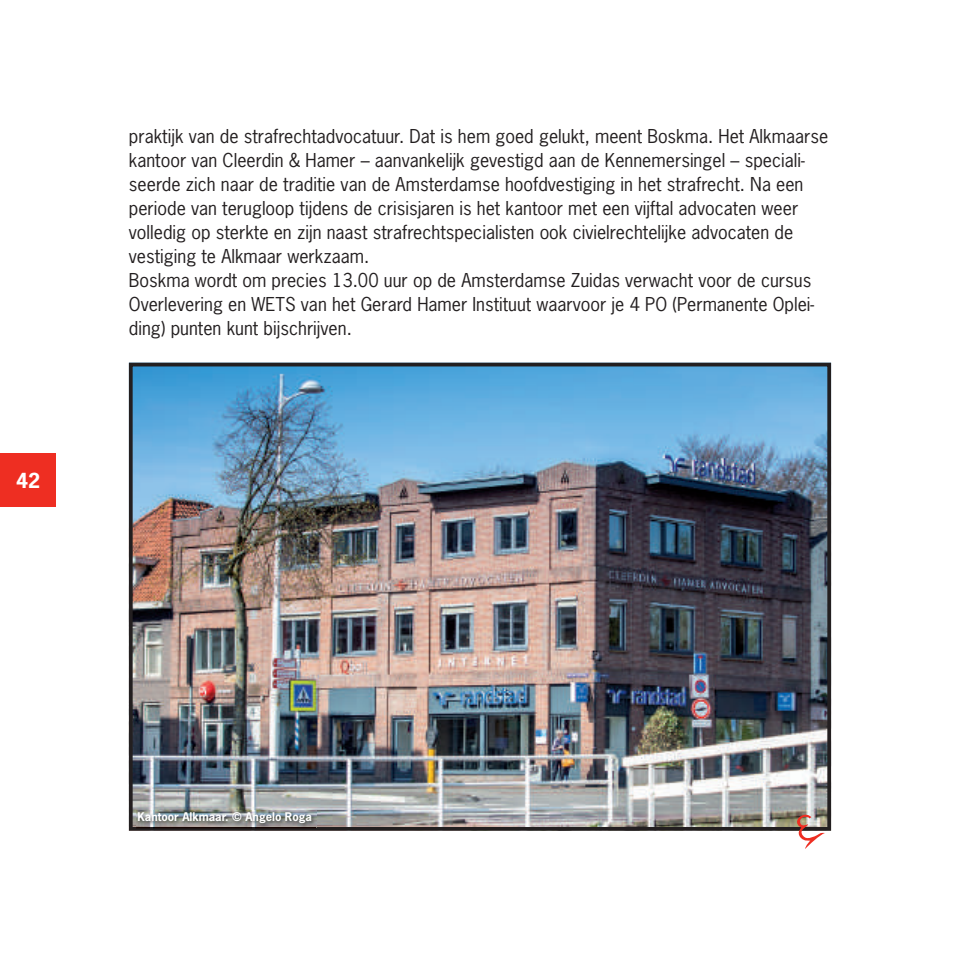
<style>
.page{position:relative;width:960px;height:960px;background:#fff}
.page>*{position:absolute;margin:0;border:0;box-sizing:border-box;transform-origin:0 0}
.t1{font:700 19.5px "News Gothic Std";color:#fff}
.t2{font:18px/24px "News Gothic Std";color:#231f20}
.t3{font:700 11.25px "News Gothic Std";color:#fff}
</style>
<div class="page">
<div style="left:0;top:453px;width:55px;height:54px;background:#ee2e22"></div>
<img style="left:129px;top:362px;width:701px;height:468px">
<svg style="left:796px;top:814px;width:28px;height:34px"></svg>
<img style="left:136px;top:810px;width:180px;height:18px">
<p class="t1" style="left:16px;top:467px;width:26px">42</p>
<p class="t2" style="left:129px;top:124px;width:700px">praktijk van de strafrechtadvocatuur. Dat is hem goed gelukt, meent Boskma. Het Alkmaarse kantoor van Cleerdin &amp; Hamer – aanvankelijk gevestigd aan de Kennemersingel – speciali&shy;seerde zich naar de traditie van de Amsterdamse hoofdvestiging in het strafrecht. Na een periode van terugloop tijdens de crisisjaren is het kantoor met een vijftal advocaten weer volledig op sterkte en zijn naast strafrechtspecialisten ook civielrechtelijke advocaten de vestiging te Alkmaar werkzaam.<br>Boskma wordt om precies 13.00 uur op de Amsterdamse Zuidas verwacht voor de cursus Overlevering en WETS van het Gerard Hamer Instituut waarvoor je 4 PO (Permanente Oplei&shy;ding) punten kunt bijschrijven.</p>
<p class="t3" style="left:137px;top:809px;width:176px">Kantoor Alkmaar. © Angelo Roga</p>
</div>
